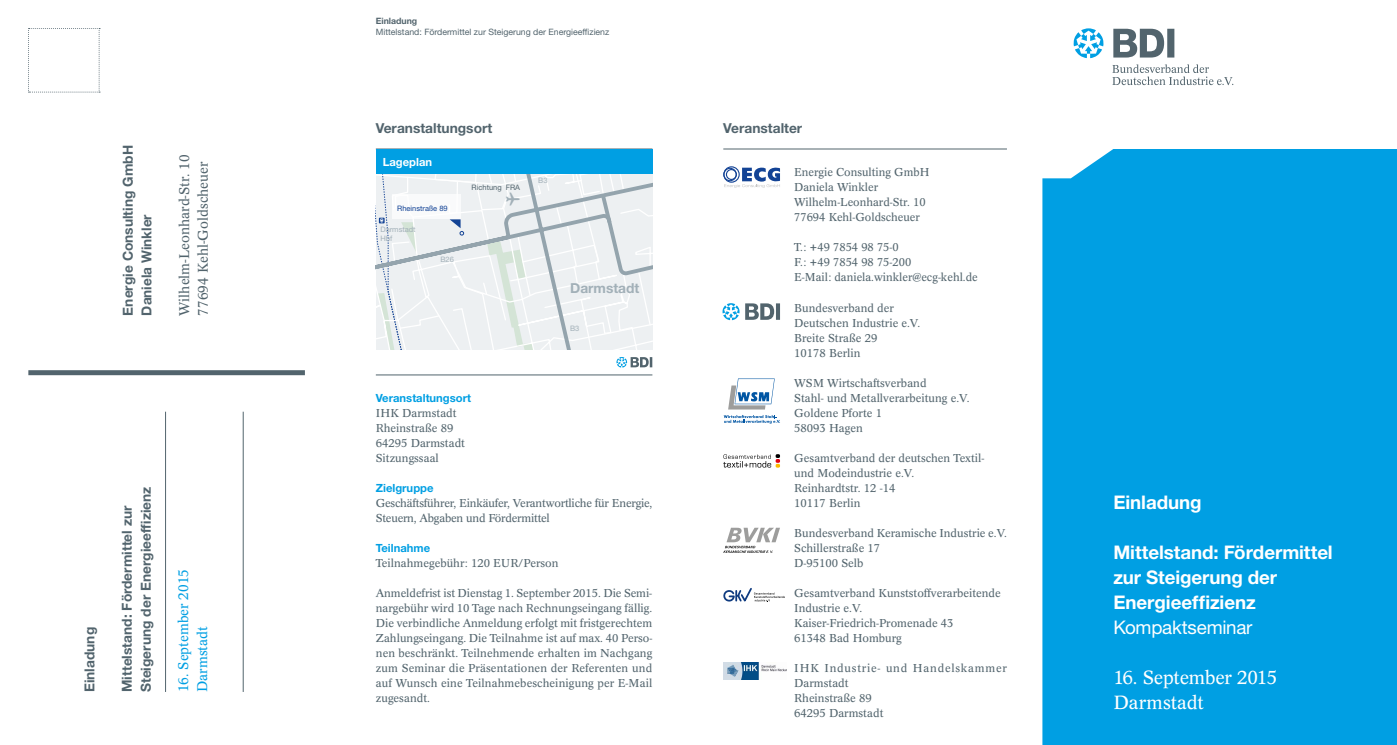
<style>
.page{position:relative;width:1397px;height:745px;background:#fff}
.page>*{position:absolute;margin:0;border:0;box-sizing:border-box;transform-origin:0 0}
.t1{font:700 18.75px/25px "Helvetica Neue LT Std";letter-spacing:-.005em;color:#fff}
.t2{font:18.75px/25px "Concorde BE";letter-spacing:-.01em;color:#fff}
.t3{font:18.75px "Helvetica Neue LT Std";letter-spacing:-.015em;color:#fff}
.t4{font:700 13.75px/18.8px "Helvetica Neue LT Std";color:#52646d}
.t5{font:13.75px/18.8px "Concorde BE";color:#52646d}
.t6{font:13.75px/18.8px "Concorde BE";color:#009fe3}
.t7{font:700 13.75px "Helvetica Neue LT Std";color:#a2b0b8}
.t8{font:13.75px "iconic";color:#a2b0b8}
.t9{font:11.25px/15px "Concorde BE";color:#52646d}
.t10{font:11.25px/15px "Concorde BE";letter-spacing:-.02em;color:#52646d}
.t11{font:700 11.25px "Helvetica Neue LT Std";color:#009fe3}
.t12{font:700 11.25px "Helvetica Neue LT Std";color:#fff}
.t13{font:8.75px "Helvetica Neue LT Std";color:#52646d}
.t14{font:700 8.75px "Helvetica Neue LT Std";color:#52646d}
.t15{font:7.5px/9px "Helvetica Neue LT Std";color:#a2b0b8}
.t16{font:7.5px "Helvetica Neue LT Std";color:#134395}
.t17{font:7.5px "Helvetica Neue LT Std";color:#52646d}
</style>
<div class="page">
<div style="left:1042px;top:149px;width:354px;height:595px;background:#009fe3"></div>
<hr style="left:723px;top:149px;width:283px;height:1px;background:#52646d">
<svg style="left:1112px;top:64px;width:121px;height:21px"></svg>
<svg style="left:1073px;top:28px;width:30px;height:30px"></svg>
<svg style="left:1113px;top:29px;width:61px;height:28px"></svg>
<svg style="left:28px;top:28px;width:72px;height:65px"></svg>
<div style="left:28px;top:370px;width:277px;height:5px;background:#52646d"></div>
<hr style="left:165px;top:411px;width:1px;height:280px;background:#52646d">
<hr style="left:243px;top:411px;width:1px;height:280px;background:#52646d">
<div style="left:376px;top:149px;width:276px;height:25px;background:#009fe3"></div>
<svg style="left:616px;top:357px;width:36px;height:10px"></svg>
<hr style="left:376px;top:374px;width:276px;height:1px;background:#52646d">
<svg style="left:722px;top:303px;width:17px;height:17px"></svg>
<svg style="left:745px;top:303px;width:35px;height:16px"></svg>
<svg style="left:723px;top:378px;width:57px;height:45px"></svg>
<svg style="left:723px;top:527px;width:57px;height:25px"></svg>
<svg style="left:723px;top:588px;width:61px;height:13px"></svg>
<svg style="left:723px;top:454px;width:57px;height:13px"></svg>
<svg style="left:723px;top:166px;width:57px;height:22px"></svg>
<svg style="left:376px;top:174px;width:276px;height:175px;background:#e6eaed"></svg>
<img style="left:723px;top:662px;width:63px;height:17px">
<p class="t4" style="left:118px;top:315px;width:172px;rotate:-90deg">Energie Consulting GmbH<br>Daniela Winkler</p>
<p class="t5" style="left:175px;top:315px;width:162px;rotate:-90deg">Wilhelm-Leonhard-Str. 10<br>77694 Kehl-Goldscheuer</p>
<p class="t4" style="left:80px;top:691px;width:67px;rotate:-90deg">Einladung</p>
<p class="t4" style="left:117px;top:691px;width:207px;rotate:-90deg">Mittelstand: Fördermittel zur<br>Steigerung der Energieeffizienz</p>
<p class="t6" style="left:174px;top:691px;width:125px;rotate:-90deg">16. September 2015<br>Darmstadt</p>
<p class="t14" style="left:376px;top:15px;width:43px">Einladung</p>
<p class="t13" style="left:376px;top:26px;width:235px">Mittelstand: Fördermittel zur Steigerung der Energieeffizienz</p>
<p class="t4" style="left:376px;top:118px;width:118px">Veranstaltungsort</p>
<p class="t4" style="left:723px;top:118px;width:80px">Veranstalter</p>
<p class="t12" style="left:383px;top:154px;width:51px">Lageplan</p>
<p class="t16" style="left:397px;top:204px;width:52px">Rheinstraße 89</p>
<p class="t15" style="left:380px;top:224px;width:37px">Darmstadt<br>Hbf</p>
<p class="t15" style="left:440px;top:254px;width:15px">B26</p>
<p class="t17" style="left:471px;top:182px;width:50px">Richtung FRA</p>
<p class="t8" style="left:506px;top:191px;width:16px">✈</p>
<p class="t15" style="left:538px;top:176px;width:11px">B3</p>
<p class="t7" style="left:570px;top:279px;width:71px">Darmstadt</p>
<p class="t15" style="left:570px;top:323px;width:11px">B3</p>
<p class="t11" style="left:376px;top:390px;width:97px">Veranstaltungsort</p>
<p class="t9" style="left:376px;top:405px;width:91px">IHK Darmstadt<br>Rheinstraße 89<br>64295 Darmstadt<br>Sitzungssaal</p>
<p class="t11" style="left:376px;top:480px;width:59px">Zielgruppe</p>
<p class="t10" style="left:376px;top:495px;width:278px">Geschäftsführer, Einkäufer, Verantwortliche für Energie,<br>Steuern, Abgaben und Fördermittel</p>
<p class="t11" style="left:376px;top:540px;width:56px">Teilnahme</p>
<p class="t9" style="left:376px;top:555px;width:184px">Teilnahmegebühr: 120 EUR/Person</p>
<p class="t9" style="left:376px;top:585px;width:278px;text-align:justify">Anmeldefrist ist Dienstag 1. September 2015. Die Semi&shy;nargebühr wird 10 Tage nach Rechnungseingang fällig.<br>Die verbindliche Anmeldung erfolgt mit fristgerechtem Zahlungseingang. Die Teilnahme ist auf max. 40 Perso&shy;nen beschränkt. Teilnehmende erhalten im Nachgang zum Seminar die Präsentationen der Referenten und auf Wunsch eine Teilnahmebescheinigung per E-Mail zugesandt.</p>
<p class="t9" style="left:794px;top:165px;width:137px">Energie Consulting GmbH<br>Daniela Winkler<br>Wilhelm-Leonhard-Str. 10<br>77694 Kehl-Goldscheuer</p>
<p class="t9" style="left:794px;top:240px;width:185px">T.: +49 7854 98 75-0<br>F.: +49 7854 98 75-200<br>E-Mail: daniela.winkler@ecg-kehl.de</p>
<p class="t9" style="left:794px;top:300px;width:127px">Bundesverband der<br>Deutschen Industrie e.V.<br>Breite Straße 29<br>10178 Berlin</p>
<p class="t9" style="left:794px;top:375px;width:177px">WSM Wirtschaftsverband<br>Stahl- und Metallverarbeitung e.V.<br>Goldene Pforte 1<br>58093 Hagen</p>
<p class="t9" style="left:794px;top:450px;width:192px">Gesamtverband der deutschen Textil&shy;und Modeindustrie e.V.<br>Reinhardtstr. 12 -14<br>10117 Berlin</p>
<p class="t9" style="left:794px;top:525px;width:214px">Bundesverband Keramische Industrie e.V.<br>Schillerstraße 17<br>D-95100 Selb</p>
<p class="t9" style="left:794px;top:585px;width:208px">Gesamtverband Kunststoffverarbeitende<br>Industrie e.V.<br>Kaiser-Friedrich-Promenade 43<br>61348 Bad Homburg</p>
<p class="t9" style="left:794px;top:660px;width:214px">IHK Industrie- und Handelskammer<br>Darmstadt<br>Rheinstraße 89<br>64295 Darmstadt</p>
<h1 class="t1" style="left:1113px;top:489px;width:90px">Einladung</h1>
<h1 class="t1" style="left:1113px;top:539px;width:221px">Mittelstand: Fördermittel zur Steigerung der<br>Energieeffizienz</h1>
<h1 class="t3" style="left:1113px;top:616px;width:141px">Kompaktseminar</h1>
<h1 class="t2" style="left:1113px;top:665px;width:165px">16. September 2015<br>Darmstadt</h1>
</div>
